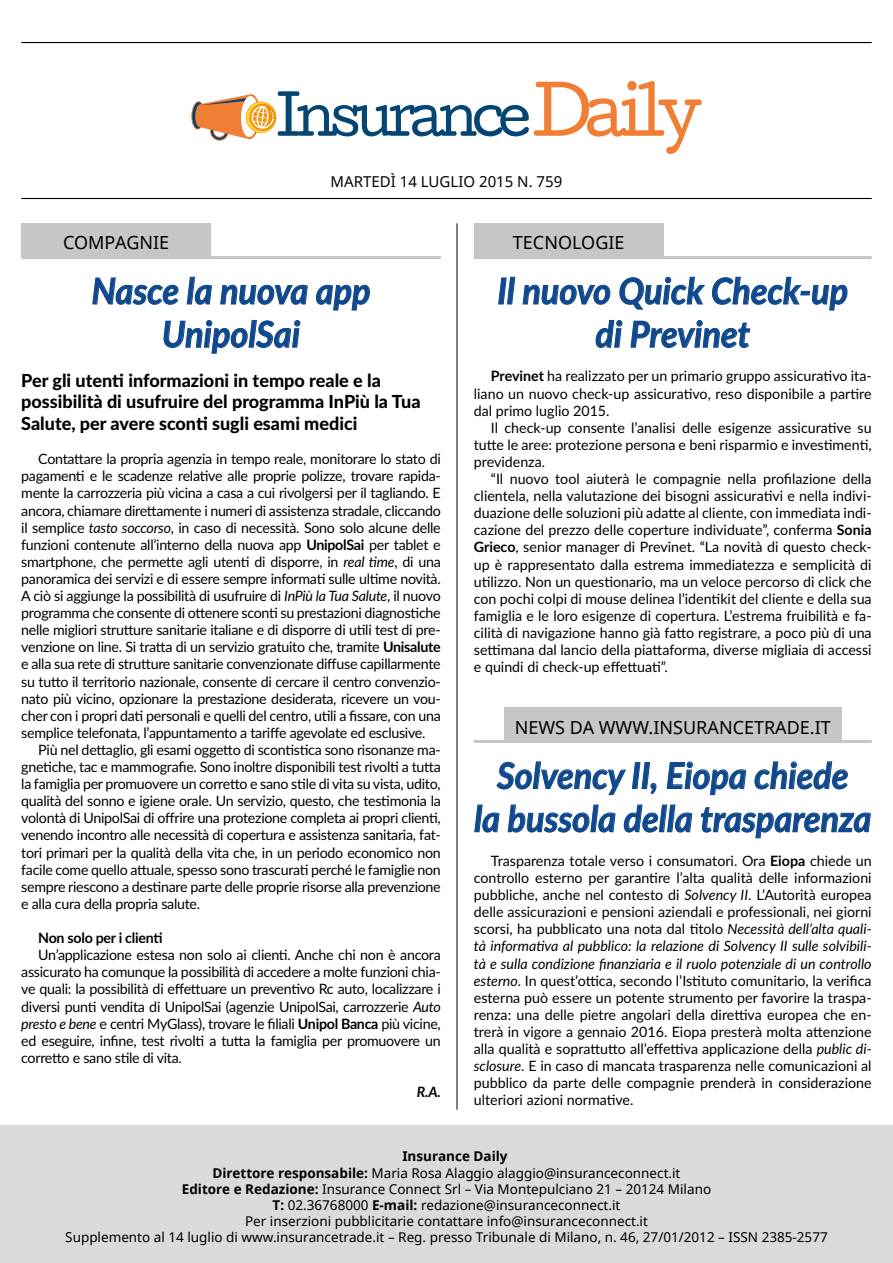
<style>
.page{position:relative;width:893px;height:1263px;background:#fff}
.page>*{position:absolute;margin:0;border:0;box-sizing:border-box;transform-origin:0 0}
.t1{font:italic 700 36px/43.2px "Lato";color:#0f488c;text-align:center;scale:.95 1}
.t2{font:800 18px/21.6px "Lato";color:#000}
.t3{font:18px "Noto Sans";color:#000}
.t4{font:15px "Noto Sans";color:#000}
.t5{font:14.25px/17.1px "Lato";letter-spacing:-.005em;color:#000;text-align:justify}
.t6{font:700 14.25px "Lato";letter-spacing:-.02em;color:#000}
.t7{font:italic 700 14.25px "Lato";color:#000}
.t8{font:13.5px "Noto Sans";color:#000}
.t9{font:700 13.5px "Noto Sans";color:#000}
.s1{font-style:italic}
.s2{font-weight:700}
</style>
<div class="page">
<hr style="left:21px;top:42px;width:851px;height:1px;background:#000">
<hr style="left:21px;top:198px;width:851px;height:1px;background:#000">
<svg style="left:191px;top:81px;width:511px;height:73px"></svg>
<div style="left:0;top:1125px;width:893px;height:138px;background:#dadada"></div>
<hr style="left:457px;top:223px;width:1px;height:887px;background:#000">
<hr style="left:21px;top:256px;width:420px;height:3px;background:#c6c6c6">
<hr style="left:474px;top:256px;width:398px;height:3px;background:#c6c6c6">
<hr style="left:474px;top:740px;width:398px;height:3px;background:#c6c6c6">
<div style="left:21px;top:223px;width:190px;height:35px;background:#c6c6c6"></div>
<div style="left:474px;top:223px;width:190px;height:35px;background:#c6c6c6"></div>
<div style="left:504px;top:707px;width:337px;height:34px;background:#c6c6c6"></div>
<svg style="left:92px;top:277px;width:87px;height:28px"></svg>
<svg style="left:186px;top:276px;width:26px;height:29px"></svg>
<svg style="left:220px;top:284px;width:88px;height:21px"></svg>
<svg style="left:316px;top:284px;width:54px;height:27px"></svg>
<svg style="left:164px;top:320px;width:137px;height:34px"></svg>
<svg style="left:498px;top:276px;width:18px;height:29px"></svg>
<svg style="left:522px;top:284px;width:89px;height:21px"></svg>
<svg style="left:619px;top:276px;width:86px;height:34px"></svg>
<svg style="left:712px;top:276px;width:136px;height:35px"></svg>
<svg style="left:595px;top:320px;width:28px;height:28px"></svg>
<svg style="left:630px;top:320px;width:121px;height:28px"></svg>
<svg style="left:496px;top:761px;width:130px;height:34px"></svg>
<svg style="left:632px;top:762px;width:25px;height:33px"></svg>
<svg style="left:666px;top:761px;width:81px;height:34px"></svg>
<svg style="left:754px;top:761px;width:94px;height:29px"></svg>
<svg style="left:474px;top:804px;width:26px;height:29px"></svg>
<svg style="left:507px;top:804px;width:109px;height:29px"></svg>
<svg style="left:624px;top:804px;width:69px;height:29px"></svg>
<svg style="left:701px;top:807px;width:170px;height:32px"></svg>
<p class="t4" style="left:331px;top:171px;width:233px">MARTEDÌ 14 LUGLIO 2015 N. 759</p>
<p class="t3" style="left:63px;top:230px;width:108px">COMPAGNIE</p>
<p class="t3" style="left:513px;top:230px;width:113px">TECNOLOGIE</p>
<h1 class="t1" style="left:92px;top:268px;width:295px">Nasce la nuova app<br>UnipolSai</h1>
<p class="t2" style="left:21px;top:369px;width:401px">Per gli utenti informazioni in tempo reale e la possibilità di usufruire del programma InPiù la Tua<br>Salute, per avere sconti sugli esami medici</p>
<p class="t5" style="left:21px;top:450px;width:421px;text-indent:17px">Contattare la propria agenzia in tempo reale, monitorare lo stato di pagamenti e le scadenze relative alle proprie polizze, trovare rapida&shy;mente la carrozzeria più vicina a casa a cui rivolgersi per il tagliando. E ancora, chiamare direttamente i numeri di assistenza stradale, cliccando il semplice <span class="s1">tasto soccorso</span>, in caso di necessità. Sono solo alcune delle funzioni contenute all’interno della nuova app <span class="s2">UnipolSai</span> per tablet e smartphone, che permette agli utenti di disporre, in <span class="s1">real time</span>, di una panoramica dei servizi e di essere sempre informati sulle ultime novità.<br>A ciò si aggiunge la possibilità di usufruire di <span class="s1">InPiù la Tua Salute</span>, il nuovo programma che consente di ottenere sconti su prestazioni diagnostiche nelle migliori strutture sanitarie italiane e di disporre di utili test di pre&shy;venzione on line. Si tratta di un servizio gratuito che, tramite <span class="s2">Unisalute </span>e alla sua rete di strutture sanitarie convenzionate diffuse capillarmente su tutto il territorio nazionale, consente di cercare il centro convenzio&shy;nato più vicino, opzionare la prestazione desiderata, ricevere un vou&shy;cher con i propri dati personali e quelli del centro, utili a fissare, con una semplice telefonata, l’appuntamento a tariffe agevolate ed esclusive.</p>
<p class="t5" style="left:21px;top:741px;width:421px;text-indent:17px">Più nel dettaglio, gli esami oggetto di scontistica sono risonanze ma&shy;gnetiche, tac e mammografie. Sono inoltre disponibili test rivolti a tutta la famiglia per promuovere un corretto e sano stile di vita su vista, udito, qualità del sonno e igiene orale. Un servizio, questo, che testimonia la volontà di UnipolSai di offrire una protezione completa ai propri clienti, venendo incontro alle necessità di copertura e assistenza sanitaria, fat&shy;tori primari per la qualità della vita che, in un periodo economico non facile come quello attuale, spesso sono trascurati perché le famiglie non sempre riescono a destinare parte delle proprie risorse alla prevenzione e alla cura della propria salute.</p>
<p class="t6" style="left:38px;top:927px;width:126px">Non solo per i clienti</p>
<p class="t5" style="left:21px;top:946px;width:421px;text-indent:17px">Un’applicazione estesa non solo ai clienti. Anche chi non è ancora assicurato ha comunque la possibilità di accedere a molte funzioni chia&shy;ve quali: la possibilità di effettuare un preventivo Rc auto, localizzare i diversi punti vendita di UnipolSai (agenzie UnipolSai, carrozzerie <span class="s1">Auto presto e bene</span> e centri MyGlass), trovare le filiali <span class="s2">Unipol Banca</span> più vicine, ed eseguire, infine, test rivolti a tutta la famiglia per promuovere un corretto e sano stile di vita.</p>
<p class="t7" style="left:417px;top:1081px;width:26px">R.A.</p>
<h1 class="t1" style="left:497px;top:268px;width:371px">Il nuovo Quick Check-up di Previnet</h1>
<p class="t5" style="left:474px;top:367px;width:399px;text-indent:17px"><span class="s2">Previnet</span> ha realizzato per un primario gruppo assicurativo ita&shy;liano un nuovo check-up assicurativo, reso disponibile a partire dal primo luglio 2015.</p>
<p class="t5" style="left:474px;top:418px;width:399px;text-indent:17px">Il check-up consente l’analisi delle esigenze assicurative su tutte le aree: protezione persona e beni risparmio e investimenti, previdenza.</p>
<p class="t5" style="left:474px;top:470px;width:399px;text-indent:17px">“Il nuovo tool aiuterà le compagnie nella profilazione della clientela, nella valutazione dei bisogni assicurativi e nella indivi&shy;duazione delle soluzioni più adatte al cliente, con immediata indi&shy;cazione del prezzo delle coperture individuate”, conferma <span class="s2">Sonia Grieco</span>, senior manager di Previnet. “La novità di questo check&shy;up è rappresentato dalla estrema immediatezza e semplicità di utilizzo. Non un questionario, ma un veloce percorso di click che con pochi colpi di mouse delinea l’identikit del cliente e della sua famiglia e le loro esigenze di copertura. L’estrema fruibilità e fa&shy;cilità di navigazione hanno già fatto registrare, a poco più di una settimana dal lancio della piattaforma, diverse migliaia di accessi e quindi di check-up effettuati”.</p>
<p class="t3" style="left:515px;top:715px;width:318px">NEWS DA WWW.INSURANCETRADE.IT</p>
<h1 class="t1" style="left:474px;top:752px;width:420px">Solvency II, Eiopa chiede<br>la bussola della trasparenza</h1>
<p class="t5" style="left:474px;top:852px;width:399px;text-indent:17px">Trasparenza totale verso i consumatori. Ora <span class="s2">Eiopa</span> chiede un controllo esterno per garantire l’alta qualità delle informazioni pubbliche, anche nel contesto di <span class="s1">Solvency II</span>. L’Autorità europea delle assicurazioni e pensioni aziendali e professionali, nei giorni scorsi, ha pubblicato una nota dal titolo <span class="s1">Necessità dell’alta quali&shy;tà informativa al pubblico: la relazione di Solvency II sulle solvibili&shy;tà e sulla condizione finanziaria e il ruolo potenziale di un controllo esterno</span>. In quest’ottica, secondo l’Istituto comunitario, la verifica esterna può essere un potente strumento per favorire la traspa&shy;renza: una delle pietre angolari della direttiva europea che en&shy;trerà in vigore a gennaio 2016. Eiopa presterà molta attenzione alla qualità e soprattutto all’effettiva applicazione della <span class="s1">public di&shy;sclosure</span>. E in caso di mancata trasparenza nelle comunicazioni al pubblico da parte delle compagnie prenderà in considerazione ulteriori azioni normative.</p>
<p class="t9" style="left:402px;top:1147px;width:107px">Insurance Daily</p>
<p class="t8" style="left:212px;top:1163px;width:469px"><span class="s2">Direttore responsabile:</span> Maria Rosa Alaggio alaggio@insuranceconnect.it</p>
<p class="t8" style="left:182px;top:1179px;width:531px"><span class="s2">Editore e Redazione:</span> Insurance Connect Srl – Via Montepulciano 21 – 20124 Milano</p>
<p class="t8" style="left:273px;top:1196px;width:349px"><span class="s2">T:</span> 02.36768000 <span class="s2">E-mail:</span> redazione@insuranceconnect.it</p>
<p class="t8" style="left:245px;top:1212px;width:404px">Per inserzioni pubblicitarie contattare info@insuranceconnect.it</p>
<p class="t8" style="left:65px;top:1228px;width:764px">Supplemento al 14 luglio di www.insurancetrade.it – Reg. presso Tribunale di Milano, n. 46, 27/01/2012 – ISSN 2385-2577</p>
</div>
